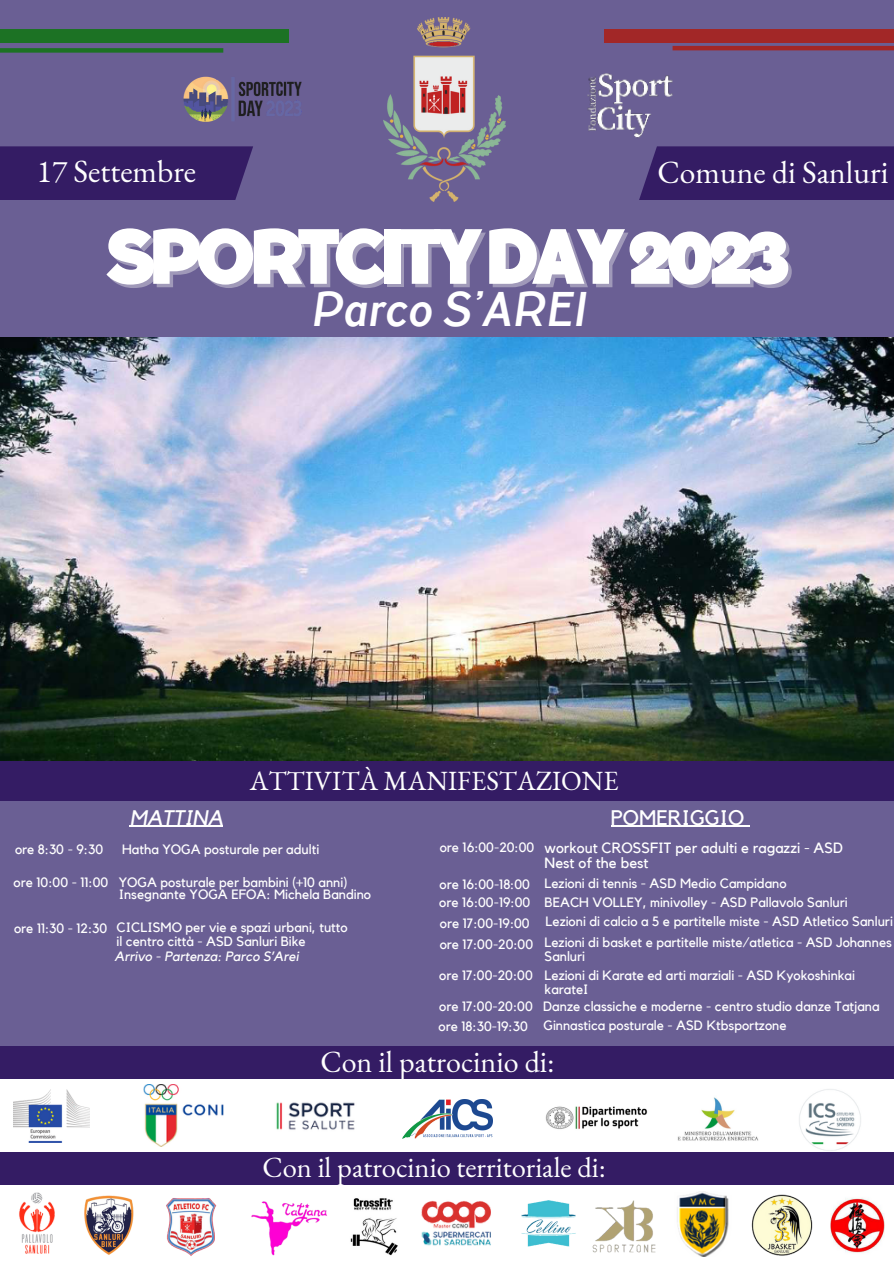
<style>
.page{position:relative;width:894px;height:1264px;background:#fff}
.page>*{position:absolute;margin:0;border:0;box-sizing:border-box;transform-origin:0 0}
.t1{font:900 78px "TT Corals";letter-spacing:-.1em;color:#fff}
.t2{font:italic 700 49.5px "TT Corals";color:#fff}
.t3{font:31.5px "EB Garamond";color:#fff}
.t4{font:30px "EB Garamond";color:#fff}
.t5{font:28.5px "EB Garamond";color:#fff}
.t6{font:27px "EB Garamond";color:#fff}
.t7{font:21px "Kollektif";color:#fff}
.t8{font:italic 21px "Kollektif";color:#fff}
.t9{font:14.85px/14.7px "Kollektif";color:#fff}
.t10{font:13.5px/13.5px "Kollektif";color:#fff}
.t11{font:italic 13.5px "Kollektif";color:#fff}
.s1{color:rgb(241 241 241/.4)}
</style>
<div class="page">
<div style="left:0;top:0;width:893px;height:1263px;background:#6a5f94"></div>
<img style="left:183px;top:76px;width:119px;height:46px">
<div style="left:0;top:29px;width:289px;height:14px;background:#1c7224"></div>
<div style="left:604px;top:29px;width:289px;height:14px;background:#a22727"></div>
<div style="left:0;top:48px;width:223px;height:5px;background:#1c7224"></div>
<hr style="left:672px;top:46px;width:221px;height:4px;background:#a22727">
<div style="left:0;top:761px;width:893px;height:39px;background:#341c64"></div>
<div style="left:0;top:1046px;width:893px;height:217px;background:#fff"></div>
<div style="left:0;top:1046px;width:893px;height:32px;background:#341c64"></div>
<div style="left:0;top:1151px;width:893px;height:33px;background:#341c64"></div>
<img style="left:14px;top:1089px;width:75px;height:53px">
<img style="left:143px;top:1084px;width:80px;height:62px">
<img style="left:276px;top:1102px;width:79px;height:28px">
<img style="left:677px;top:1097px;width:81px;height:44px">
<img style="left:799px;top:1089px;width:62px;height:62px">
<img style="left:402px;top:1099px;width:90px;height:39px">
<img style="left:545px;top:1106px;width:103px;height:23px">
<div style="left:0;top:146px;width:253px;height:54px;background:#341c64"></div>
<div style="left:639px;top:146px;width:254px;height:54px;background:#341c64"></div>
<img style="left:587px;top:73px;width:92px;height:77px">
<img style="left:0;top:337px;width:893px;height:423px">
<img style="left:19px;top:1192px;width:36px;height:62px">
<img style="left:84px;top:1195px;width:50px;height:60px">
<img style="left:521px;top:1200px;width:49px;height:47px">
<img style="left:251px;top:1201px;width:76px;height:55px">
<img style="left:421px;top:1200px;width:70px;height:46px">
<img style="left:350px;top:1198px;width:48px;height:58px">
<img style="left:149px;top:1184px;width:85px;height:72px">
<img style="left:570px;top:1184px;width:109px;height:69px">
<img style="left:672px;top:1191px;width:57px;height:65px">
<img style="left:751px;top:1194px;width:62px;height:62px">
<img style="left:830px;top:1198px;width:54px;height:55px">
<img style="left:384px;top:17px;width:121px;height:185px">
<hr style="left:130px;top:825px;width:93px;height:1px;background:#fff">
<hr style="left:610px;top:825px;width:134px;height:1px;background:#fff">
<p class="t3" style="left:37px;top:150px;width:161px">17 Settembre</p>
<p class="t3" style="left:657px;top:151px;width:232px">Comune di Sanluri</p>
<p class="t1" style="left:106px;top:210px;width:689px">SPORTCITYDAY <span class="s1">2023</span></p>
<p class="t2" style="left:312px;top:279px;width:277px">Parco S’AREI</p>
<p class="t8" style="left:130px;top:807px;width:95px">MATTINA</p>
<p class="t6" style="left:250px;top:762px;width:370px">ATTIVITÀ MANIFESTAZIONE</p>
<p class="t7" style="left:610px;top:807px;width:135px">POMERIGGIO</p>
<p class="t10" style="left:122px;top:843px;width:198px">Hatha YOGA posturale per adulti</p>
<p class="t10" style="left:119px;top:876px;width:230px">YOGA posturale per bambini (+10 anni)</p>
<p class="t10" style="left:119px;top:887px;width:254px">Insegnante YOGA EFOA: Michela Bandino</p>
<p class="t10" style="left:15px;top:843px;width:90px">ore 8:30 - 9:30</p>
<p class="t10" style="left:14px;top:876px;width:96px">ore 10:00 - 11:00</p>
<p class="t10" style="left:14px;top:922px;width:95px">ore 11:30 - 12:30</p>
<p class="t10" style="left:117px;top:921px;width:232px">CICLISMO per vie e spazi urbani, tutto il centro città - ASD Sanluri Bike</p>
<p class="t11" style="left:114px;top:950px;width:185px">Arrivo - Partenza: Parco S’Arei</p>
<p class="t10" style="left:439px;top:840px;width:96px">ore 16:00-20:00</p>
<p class="t10" style="left:439px;top:878px;width:92px">ore 16:00-18:00</p>
<p class="t9" style="left:544px;top:841px;width:300px">workout CROSSFIT per adulti e ragazzi - ASD<br>Nest of the best</p>
<p class="t10" style="left:544px;top:876px;width:243px">Lezioni di tennis - ASD Medio Campidano</p>
<p class="t10" style="left:439px;top:896px;width:92px">ore 16:00-19:00</p>
<p class="t10" style="left:544px;top:896px;width:304px">BEACH VOLLEY, minivolley - ASD Pallavolo Sanluri</p>
<p class="t10" style="left:440px;top:917px;width:91px">ore 17:00-19:00</p>
<p class="t10" style="left:545px;top:915px;width:348px">Lezioni di calcio a 5 e partitelle miste - ASD Atletico Sanluri</p>
<p class="t10" style="left:439px;top:938px;width:95px">ore 17:00-20:00</p>
<p class="t10" style="left:544px;top:936px;width:349px">Lezioni di basket e partitelle miste/atletica - ASD Johannes<br>Sanluri</p>
<p class="t10" style="left:439px;top:969px;width:95px">ore 17:00-20:00</p>
<p class="t10" style="left:544px;top:969px;width:312px">Lezioni di Karate ed arti marziali - ASD Kyokoshinkai karateI</p>
<p class="t10" style="left:439px;top:1000px;width:95px">ore 17:00-20:00</p>
<p class="t10" style="left:543px;top:1000px;width:338px">Danze classiche e moderne - centro studio danze Tatjana</p>
<p class="t10" style="left:438px;top:1020px;width:91px">ore 18:30-19:30</p>
<p class="t10" style="left:543px;top:1019px;width:245px">Ginnastica posturale - ASD Ktbsportzone</p>
<p class="t4" style="left:320px;top:1041px;width:236px">Con il patrocinio di:</p>
<p class="t5" style="left:262px;top:1148px;width:345px">Con il patrocinio territoriale di:</p>
</div>
